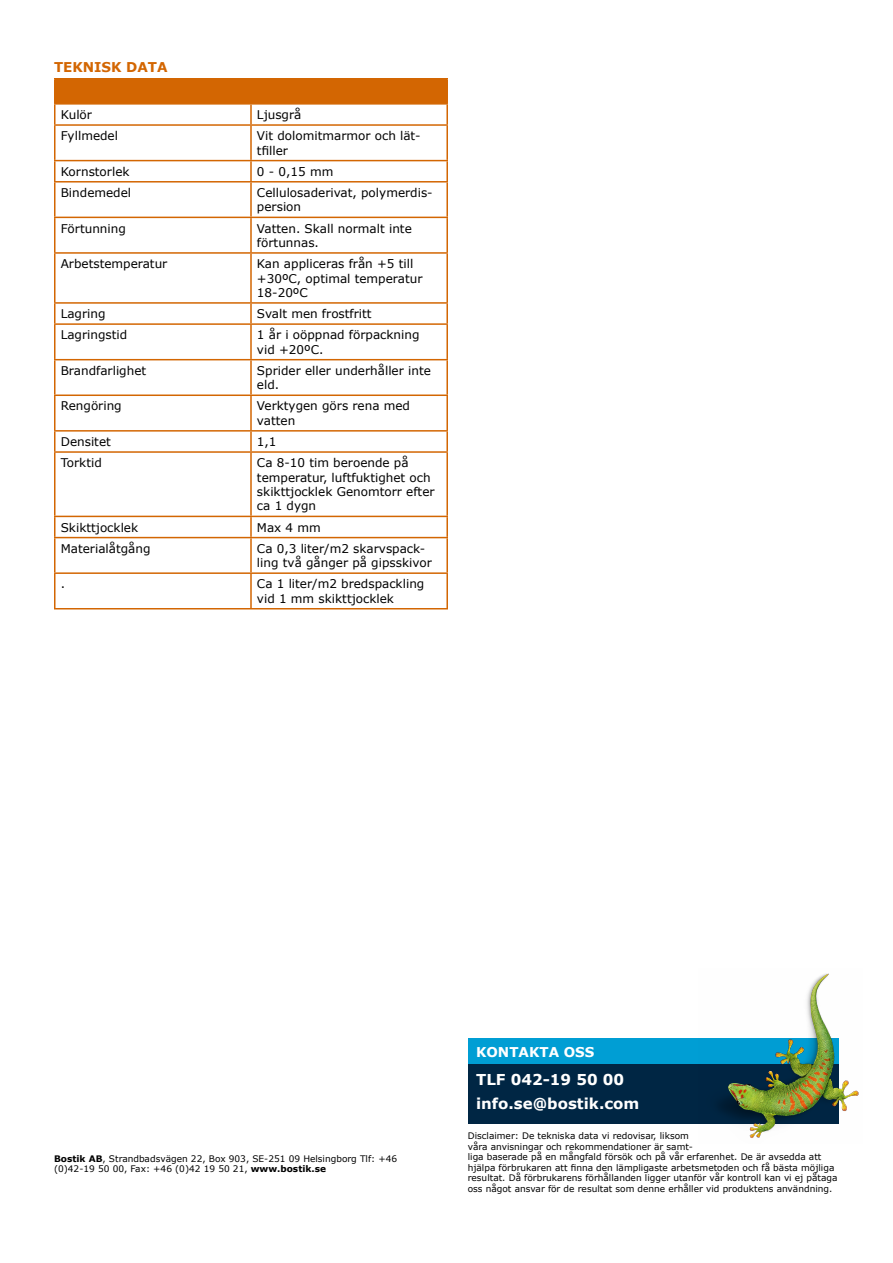
<style>
.page{position:relative;width:893px;height:1263px;background:#fff}
.page>*{position:absolute;margin:0;border:0;box-sizing:border-box;transform-origin:0 0}
.t1{font:700 15px/24px "Verdana";color:#fff}
.t2{font:700 13.5px "Verdana";color:#d36602}
.t3{font:700 13.5px "Verdana";color:#fff}
.t4{font:12px/14.4px "Verdana";color:#000}
.t5{font:9px/10.5px "Verdana";color:#000}
.s1{font-weight:700}
</style>
<div class="page">
<hr style="left:54px;top:608px;width:197px;height:1px;background:#d36602">
<hr style="left:251px;top:608px;width:197px;height:1px;background:#d36602">
<hr style="left:54px;top:126px;width:2px;height:34px;background:#d36602">
<hr style="left:54px;top:161px;width:2px;height:20px;background:#d36602">
<hr style="left:54px;top:183px;width:2px;height:34px;background:#d36602">
<hr style="left:54px;top:218px;width:2px;height:34px;background:#d36602">
<hr style="left:54px;top:254px;width:2px;height:48px;background:#d36602">
<svg style="left:54px;top:304px;width:2px;height:19px"></svg>
<hr style="left:54px;top:325px;width:2px;height:34px;background:#d36602">
<hr style="left:54px;top:360px;width:2px;height:34px;background:#d36602">
<hr style="left:54px;top:396px;width:2px;height:34px;background:#d36602">
<svg style="left:54px;top:432px;width:2px;height:19px"></svg>
<hr style="left:54px;top:453px;width:2px;height:63px;background:#d36602">
<hr style="left:54px;top:517px;width:2px;height:20px;background:#d36602">
<hr style="left:54px;top:538px;width:2px;height:34px;background:#d36602">
<hr style="left:54px;top:574px;width:2px;height:34px;background:#d36602">
<hr style="left:54px;top:78px;width:197px;height:2px;background:#d36602">
<hr style="left:251px;top:78px;width:197px;height:2px;background:#d36602">
<hr style="left:54px;top:124px;width:197px;height:2px;background:#d36602">
<hr style="left:251px;top:124px;width:197px;height:2px;background:#d36602">
<hr style="left:54px;top:160px;width:197px;height:1px;background:#d36602">
<hr style="left:251px;top:160px;width:197px;height:1px;background:#d36602">
<hr style="left:54px;top:181px;width:197px;height:2px;background:#d36602">
<hr style="left:251px;top:181px;width:197px;height:2px;background:#d36602">
<hr style="left:54px;top:217px;width:197px;height:1px;background:#d36602">
<hr style="left:251px;top:217px;width:197px;height:1px;background:#d36602">
<hr style="left:54px;top:252px;width:197px;height:2px;background:#d36602">
<hr style="left:251px;top:252px;width:197px;height:2px;background:#d36602">
<hr style="left:54px;top:302px;width:197px;height:2px;background:#d36602">
<hr style="left:251px;top:302px;width:197px;height:2px;background:#d36602">
<hr style="left:54px;top:323px;width:197px;height:2px;background:#d36602">
<hr style="left:251px;top:323px;width:197px;height:2px;background:#d36602">
<hr style="left:54px;top:359px;width:197px;height:1px;background:#d36602">
<hr style="left:251px;top:359px;width:197px;height:1px;background:#d36602">
<hr style="left:54px;top:394px;width:197px;height:2px;background:#d36602">
<hr style="left:251px;top:394px;width:197px;height:2px;background:#d36602">
<hr style="left:54px;top:430px;width:197px;height:2px;background:#d36602">
<hr style="left:251px;top:430px;width:197px;height:2px;background:#d36602">
<hr style="left:54px;top:451px;width:197px;height:2px;background:#d36602">
<hr style="left:251px;top:451px;width:197px;height:2px;background:#d36602">
<hr style="left:54px;top:516px;width:197px;height:1px;background:#d36602">
<hr style="left:251px;top:516px;width:197px;height:1px;background:#d36602">
<hr style="left:54px;top:537px;width:197px;height:1px;background:#d36602">
<hr style="left:251px;top:537px;width:197px;height:1px;background:#d36602">
<hr style="left:54px;top:572px;width:197px;height:2px;background:#d36602">
<hr style="left:251px;top:572px;width:197px;height:2px;background:#d36602">
<svg style="left:54px;top:79px;width:394px;height:45px"></svg>
<hr style="left:250px;top:126px;width:2px;height:34px;background:#d36602">
<hr style="left:446px;top:126px;width:2px;height:34px;background:#d36602">
<hr style="left:250px;top:161px;width:2px;height:20px;background:#d36602">
<hr style="left:446px;top:161px;width:2px;height:20px;background:#d36602">
<hr style="left:250px;top:183px;width:2px;height:34px;background:#d36602">
<hr style="left:446px;top:183px;width:2px;height:34px;background:#d36602">
<hr style="left:250px;top:218px;width:2px;height:34px;background:#d36602">
<hr style="left:446px;top:218px;width:2px;height:34px;background:#d36602">
<hr style="left:250px;top:254px;width:2px;height:48px;background:#d36602">
<hr style="left:446px;top:254px;width:2px;height:48px;background:#d36602">
<svg style="left:250px;top:304px;width:2px;height:19px"></svg>
<svg style="left:446px;top:304px;width:2px;height:19px"></svg>
<hr style="left:250px;top:325px;width:2px;height:34px;background:#d36602">
<hr style="left:446px;top:325px;width:2px;height:34px;background:#d36602">
<hr style="left:250px;top:360px;width:2px;height:34px;background:#d36602">
<hr style="left:446px;top:360px;width:2px;height:34px;background:#d36602">
<hr style="left:250px;top:396px;width:2px;height:34px;background:#d36602">
<hr style="left:446px;top:396px;width:2px;height:34px;background:#d36602">
<svg style="left:250px;top:432px;width:2px;height:19px"></svg>
<svg style="left:446px;top:432px;width:2px;height:19px"></svg>
<hr style="left:250px;top:453px;width:2px;height:63px;background:#d36602">
<hr style="left:446px;top:453px;width:2px;height:63px;background:#d36602">
<hr style="left:250px;top:517px;width:2px;height:20px;background:#d36602">
<hr style="left:446px;top:517px;width:2px;height:20px;background:#d36602">
<hr style="left:250px;top:538px;width:2px;height:34px;background:#d36602">
<hr style="left:446px;top:538px;width:2px;height:34px;background:#d36602">
<hr style="left:250px;top:574px;width:2px;height:34px;background:#d36602">
<hr style="left:446px;top:574px;width:2px;height:34px;background:#d36602">
<div style="left:469px;top:1063px;width:370px;height:61px;background:#002644"></div>
<div style="left:469px;top:1038px;width:370px;height:26px;background:#009ed4"></div>
<img style="left:719px;top:973px;width:140px;height:165px">
<p class="t2" style="left:54px;top:58px;width:115px">TEKNISK DATA</p>
<p class="t4" style="left:61px;top:107px;width:33px">Kulör</p>
<p class="t4" style="left:257px;top:107px;width:46px">Ljusgrå</p>
<p class="t4" style="left:61px;top:129px;width:59px">Fyllmedel</p>
<p class="t4" style="left:257px;top:129px;width:165px">Vit dolomitmarmor och lät&shy;tfiller</p>
<p class="t4" style="left:61px;top:164px;width:70px">Kornstorlek</p>
<p class="t4" style="left:257px;top:164px;width:78px">0 - 0,15 mm</p>
<p class="t4" style="left:61px;top:185px;width:72px">Bindemedel</p>
<p class="t4" style="left:257px;top:185px;width:177px">Cellulosaderivat, polymerdis&shy;persion</p>
<p class="t4" style="left:61px;top:221px;width:67px">Förtunning</p>
<p class="t4" style="left:257px;top:221px;width:156px">Vatten. Skall normalt inte förtunnas.</p>
<p class="t4" style="left:61px;top:256px;width:108px">Arbetstemperatur</p>
<p class="t4" style="left:257px;top:256px;width:167px">Kan appliceras från +5 till +30ºC, optimal temperatur<br>18-20ºC</p>
<p class="t4" style="left:61px;top:306px;width:46px">Lagring</p>
<p class="t4" style="left:257px;top:306px;width:116px">Svalt men frostfritt</p>
<p class="t4" style="left:61px;top:328px;width:68px">Lagringstid</p>
<p class="t4" style="left:257px;top:328px;width:164px">1 år i oöppnad förpackning vid +20ºC.</p>
<p class="t4" style="left:61px;top:363px;width:87px">Brandfarlighet</p>
<p class="t4" style="left:257px;top:363px;width:175px">Sprider eller underhåller inte eld.</p>
<p class="t4" style="left:61px;top:399px;width:63px">Rengöring</p>
<p class="t4" style="left:257px;top:399px;width:155px">Verktygen görs rena med vatten</p>
<p class="t4" style="left:61px;top:434px;width:52px">Densitet</p>
<p class="t4" style="left:257px;top:434px;width:21px">1,1</p>
<p class="t4" style="left:61px;top:456px;width:43px">Torktid</p>
<p class="t4" style="left:257px;top:456px;width:179px">Ca 8-10 tim beroende på temperatur, luftfuktighet och skikttjocklek Genomtorr efter ca 1 dygn</p>
<p class="t4" style="left:61px;top:520px;width:79px">Skikttjocklek</p>
<p class="t4" style="left:257px;top:520px;width:65px">Max 4 mm</p>
<p class="t4" style="left:61px;top:541px;width:91px">Materialåtgång</p>
<p class="t4" style="left:257px;top:541px;width:176px">Ca 0,3 liter/m2 skarvspack&shy;ling två gånger på gipsskivor</p>
<p class="t4" style="left:61px;top:577px;width:6px">.</p>
<p class="t4" style="left:257px;top:577px;width:169px">Ca 1 liter/m2 bredspackling vid 1 mm skikttjocklek</p>
<p class="t5" style="left:54px;top:1153px;width:345px"><span class="s1">Bostik AB</span>, Strandbadsvägen 22, Box 903, SE-251 09 Helsingborg Tlf: +46 (0)42-19 50 00, Fax: +46 (0)42 19 50 21, <span class="s1">www.bostik.se</span></p>
<p class="t3" style="left:476px;top:1042px;width:120px">KONTAKTA OSS</p>
<p class="t1" style="left:476px;top:1067px;width:165px">TLF 042-19 50 00 info.se@bostik.com</p>
<p class="t5" style="left:468px;top:1130px;width:371px">Disclaimer: De tekniska data vi redovisar, liksom<br>våra anvisningar och rekommendationer är samt-<br>liga baserade på en mångfald försök och på vår erfarenhet. De är avsedda att hjälpa förbrukaren att finna den lämpligaste arbetsmetoden och få bästa möjliga resultat. Då förbrukarens förhållanden ligger utanför vår kontroll kan vi ej påtaga oss något ansvar för de resultat som denne erhåller vid produktens användning.</p>
</div>
